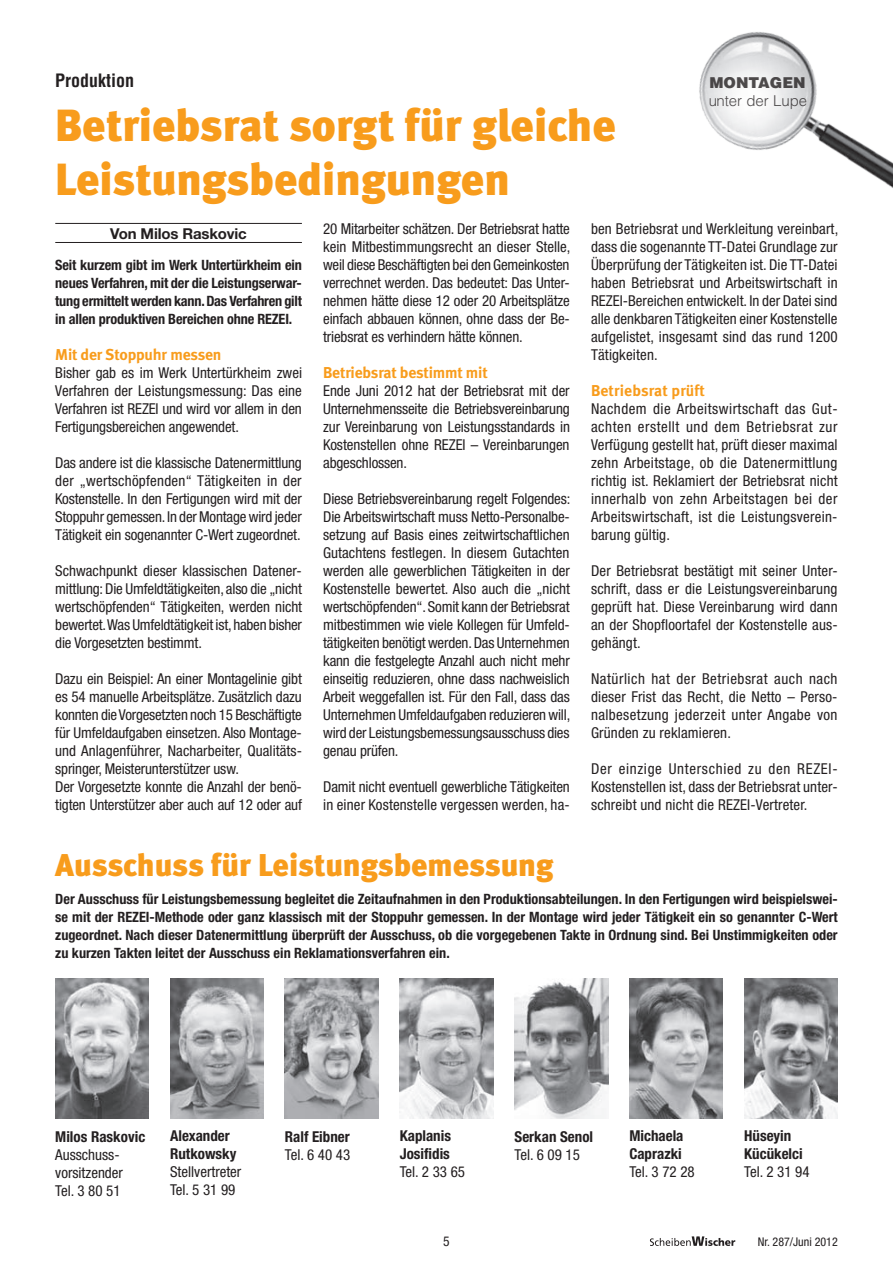
<style>
.page{position:relative;width:893px;height:1263px;background:#fff}
.page>*{position:absolute;margin:0;border:0;box-sizing:border-box;transform-origin:0 0}
.t1{font:900 45px/54px "Meta";color:#f89c1c}
.t2{font:900 31.5px "Meta";letter-spacing:-.005em;color:#f89c1c}
.t3{font:700 condensed 18px "Helvetica";color:#231f20}
.t4{font:700 15.75px "Meta";letter-spacing:-.01em;color:#f89c1c}
.t5{font:700 15.75px "Meta";letter-spacing:.01em;color:#f89c1c}
.t6{font:condensed 15px/18px "Helvetica Neue";letter-spacing:-.01em;color:#231f20;text-align:justify}
.t7{font:700 condensed 15px/18px "Helvetica Neue";color:#231f20}
.t8{font:700 15px "Helvetica Neue";letter-spacing:-.01em;color:#231f20}
.t9{font:300 15px "Helvetica";color:#231f20}
.t10{font:900 15px "Helvetica";color:#231f20}
.t11{font:700 condensed 14.25px/18px "Helvetica Neue";letter-spacing:-.01em;color:#231f20;text-align:justify}
.t12{font:condensed 13.5px "Helvetica Neue";color:#231f20}
.t13{font:condensed 12px "Helvetica Neue";color:#231f20}
</style>
<div class="page">
<svg style="left:650px;top:1236px;width:85px;height:10px"></svg>
<img style="left:699px;top:32px;width:194px;height:156px">
<hr style="left:55px;top:223px;width:247px;height:1px;background:#231f20">
<hr style="left:55px;top:242px;width:247px;height:1px;background:#231f20">
<img style="left:55px;top:978px;width:94px;height:140px">
<img style="left:170px;top:978px;width:94px;height:140px">
<img style="left:285px;top:978px;width:93px;height:140px">
<img style="left:400px;top:978px;width:93px;height:140px">
<img style="left:514px;top:978px;width:94px;height:140px">
<img style="left:629px;top:978px;width:94px;height:140px">
<img style="left:744px;top:978px;width:94px;height:140px">
<p class="t3" style="left:55px;top:69px;width:81px">Produktion</p>
<h1 class="t1" style="left:55px;top:98px;width:562px">Betriebsrat sorgt für gleiche<br>Leistungsbedingungen</h1>
<p class="t8" style="left:110px;top:225px;width:138px">Von Milos Raskovic</p>
<p class="t11" style="left:55px;top:256px;width:248px">Seit kurzem gibt im Werk Untertürkheim ein neues Verfahren, mit der die Leistungserwar&shy;tung ermittelt werden kann. Das Verfahren gilt in allen produktiven Bereichen ohne REZEI.</p>
<p class="t4" style="left:55px;top:345px;width:168px">Mit der Stoppuhr messen</p>
<p class="t6" style="left:55px;top:364px;width:248px">Bisher gab es im Werk Untertürkheim zwei Verfahren der Leistungsmessung: Das eine Verfahren ist REZEI und wird vor allem in den Fertigungsbereichen angewendet.</p>
<p class="t6" style="left:55px;top:454px;width:248px">Das andere ist die klassische Datenermittlung der „wertschöpfenden“ Tätigkeiten in der Kostenstelle. In den Fertigungen wird mit der Stoppuhr gemessen. In der Montage wird jeder Tätigkeit ein sogenannter C-Wert zugeordnet.</p>
<p class="t6" style="left:55px;top:562px;width:248px">Schwachpunkt dieser klassischen Datener&shy;mittlung: Die Umfeldtätigkeiten, also die „nicht wertschöpfenden“ Tätigkeiten, werden nicht bewertet. Was Umfeldtätigkeit ist, haben bisher die Vorgesetzten bestimmt.</p>
<p class="t6" style="left:55px;top:670px;width:248px;text-align:left">Dazu ein Beispiel: An einer Montagelinie gibt es 54 manuelle Arbeitsplätze. Zusätzlich dazu konnten die Vorgesetzten noch 15 Beschäftigte für Umfeldaufgaben einsetzen. Also Montage&shy;und Anlagenführer, Nacharbeiter, Qualitäts&shy;springer, Meisterunterstützer usw.<br>Der Vorgesetzte konnte die Anzahl der benö&shy;tigten Unterstützer aber auch auf 12 oder auf</p>
<p class="t10" style="left:709px;top:73px;width:96px">MONTAGEN</p>
<p class="t9" style="left:708px;top:91px;width:101px">unter der Lupe</p>
<p class="t6" style="left:323px;top:220px;width:249px">20 Mitarbeiter schätzen. Der Betriebsrat hatte kein Mitbestimmungsrecht an dieser Stelle, weil diese Beschäftigten bei den Gemeinkosten verrechnet werden. Das bedeutet: Das Unter&shy;nehmen hätte diese 12 oder 20 Arbeitsplätze einfach abbauen können, ohne dass der Be&shy;triebsrat es verhindern hätte können.</p>
<p class="t4" style="left:323px;top:363px;width:166px">Betriebsrat bestimmt mit</p>
<p class="t6" style="left:323px;top:382px;width:248px">Ende Juni 2012 hat der Betriebsrat mit der Unternehmensseite die Betriebsvereinbarung zur Vereinbarung von Leistungsstandards in Kostenstellen ohne REZEI – Vereinbarungen abgeschlossen.</p>
<p class="t6" style="left:323px;top:490px;width:249px">Diese Betriebsvereinbarung regelt Folgendes:<br>Die Arbeitswirtschaft muss Netto-Personalbe&shy;setzung auf Basis eines zeitwirtschaftlichen Gutachtens festlegen. In diesem Gutachten werden alle gewerblichen Tätigkeiten in der Kostenstelle bewertet. Also auch die „nicht wertschöpfenden“. Somit kann der Betriebsrat mitbestimmen wie viele Kollegen für Umfeld&shy;tätigkeiten benötigt werden. Das Unternehmen kann die festgelegte Anzahl auch nicht mehr einseitig reduzieren, ohne dass nachweislich Arbeit weggefallen ist. Für den Fall, dass das Unternehmen Umfeldaufgaben reduzieren will, wird der Leistungsbemessungsausschuss dies genau prüfen.</p>
<p class="t6" style="left:323px;top:778px;width:248px">Damit nicht eventuell gewerbliche Tätigkeiten in einer Kostenstelle vergessen werden, ha-</p>
<p class="t6" style="left:591px;top:220px;width:249px">ben Betriebsrat und Werkleitung vereinbart, dass die sogenannte TT-Datei Grundlage zur Überprüfung der Tätigkeiten ist. Die TT-Datei haben Betriebsrat und Arbeitswirtschaft in REZEI-Bereichen entwickelt. In der Datei sind alle denkbaren Tätigkeiten einer Kostenstelle aufgelistet, insgesamt sind das rund 1200<br>Tätigkeiten.</p>
<p class="t5" style="left:591px;top:381px;width:115px">Betriebsrat prüft</p>
<p class="t6" style="left:591px;top:400px;width:248px">Nachdem die Arbeitswirtschaft das Gut&shy;achten erstellt und dem Betriebsrat zur Verfügung gestellt hat, prüft dieser maximal zehn Arbeitstage, ob die Datenermittlung richtig ist. Reklamiert der Betriebsrat nicht innerhalb von zehn Arbeitstagen bei der Arbeitswirtschaft, ist die Leistungsverein&shy;barung gültig.</p>
<p class="t6" style="left:591px;top:562px;width:248px">Der Betriebsrat bestätigt mit seiner Unter&shy;schrift, dass er die Leistungsvereinbarung geprüft hat. Diese Vereinbarung wird dann an der Shopfloortafel der Kostenstelle aus&shy;gehängt.</p>
<p class="t6" style="left:591px;top:670px;width:248px">Natürlich hat der Betriebsrat auch nach dieser Frist das Recht, die Netto – Perso&shy;nalbesetzung jederzeit unter Angabe von Gründen zu reklamieren.</p>
<p class="t6" style="left:591px;top:760px;width:248px">Der einzige Unterschied zu den REZEI-Kostenstellen ist, dass der Betriebsrat unter&shy;schreibt und nicht die REZEI-Vertreter.</p>
<h2 class="t2" style="left:55px;top:846px;width:500px">Ausschuss für Leistungsbemessung</h2>
<p class="t11" style="left:55px;top:890px;width:784px">Der Ausschuss für Leistungsbemessung begleitet die Zeitaufnahmen in den Produktionsabteilungen. In den Fertigungen wird beispielswei&shy;se mit der REZEI-Methode oder ganz klassisch mit der Stoppuhr gemessen. In der Montage wird jeder Tätigkeit ein so genannter C-Wert zugeordnet. Nach dieser Datenermittlung überprüft der Ausschuss, ob die vorgegebenen Takte in Ordnung sind. Bei Unstimmigkeiten oder zu kurzen Takten leitet der Ausschuss ein Reklamationsverfahren ein.</p>
<p class="t7" style="left:55px;top:1127px;width:92px">Milos Raskovic</p>
<p class="t6" style="left:55px;top:1145px;width:69px;text-align:left">Ausschuss&shy;vorsitzender<br>Tel. 3 80 51</p>
<p class="t7" style="left:170px;top:1126px;width:68px">Alexander<br>Rutkowsky</p>
<p class="t6" style="left:170px;top:1162px;width:73px">Stellvertreter<br>Tel. 5 31 99</p>
<p class="t7" style="left:285px;top:1127px;width:66px">Ralf Eibner</p>
<p class="t6" style="left:285px;top:1145px;width:67px">Tel. 6 40 43</p>
<p class="t7" style="left:400px;top:1127px;width:53px">Kaplanis<br>Josifidis</p>
<p class="t6" style="left:400px;top:1163px;width:67px">Tel. 2 33 65</p>
<p class="t7" style="left:515px;top:1127px;width:80px">Serkan Senol</p>
<p class="t6" style="left:515px;top:1145px;width:67px">Tel. 6 09 15</p>
<p class="t7" style="left:629px;top:1127px;width:56px">Michaela<br>Caprazki</p>
<p class="t6" style="left:629px;top:1163px;width:67px">Tel. 3 72 28</p>
<p class="t7" style="left:744px;top:1127px;width:60px">Hüseyin<br>Kücükelci</p>
<p class="t6" style="left:744px;top:1163px;width:67px">Tel. 2 31 94</p>
<p class="t12" style="left:443px;top:1233px;width:8px">5</p>
<p class="t13" style="left:758px;top:1235px;width:81px">Nr. 287/Juni 2012</p>
</div>
